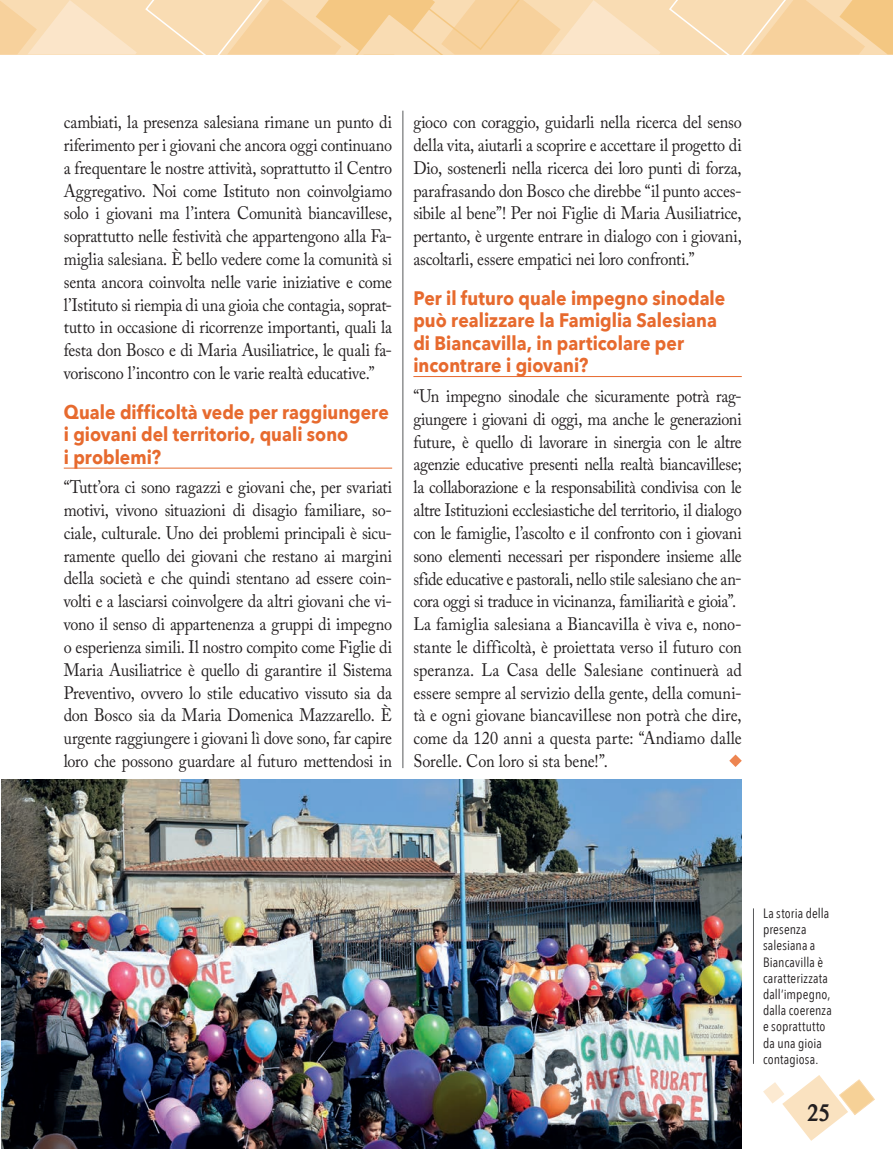
<style>
.page{position:relative;width:893px;height:1149px;background:#fff}
.page>*{position:absolute;margin:0;border:0;box-sizing:border-box;transform-origin:0 0}
.t1{font:700 22.5px "Bangla MN";color:#231f20;scale:.8 1}
.t2{font:700 19.5px/22.5px "Avenir Next";color:#e76a2e;scale:.9 1}
.t3{font:18px/22.8px "Adobe Caslon Pro";letter-spacing:-.01em;color:#231f20;text-align:justify;scale:.9 1}
.t4{font:13.5px/16.2px "Avenir Next Condensed";letter-spacing:.01em;color:#231f20}
</style>
<div class="page">
<svg style="left:0;top:0;width:893px;height:54px;background:#f8d8aa"></svg>
<hr style="left:403px;top:111px;width:1px;height:656px;background:#57585a">
<svg style="left:763px;top:1075px;width:112px;height:65px"></svg>
<hr style="left:64px;top:467px;width:328px;height:1px;background:#e76a2e">
<hr style="left:413px;top:376px;width:329px;height:1px;background:#e76a2e">
<svg style="left:729px;top:754px;width:13px;height:12px"></svg>
<img style="left:1px;top:779px;width:741px;height:369px">
<hr style="left:753px;top:908px;width:1px;height:155px;background:#57585a">
<p class="t3" style="left:64px;top:110px;width:366px">cambiati, la presenza salesiana rimane un punto di riferimento per i giovani che ancora oggi continuano a frequentare le nostre attività, soprattutto il Centro Aggregativo. Noi come Istituto non coinvolgiamo solo i giovani ma l’intera Comunità biancavillese, soprattutto nelle festività che appartengono alla Fa&shy;miglia salesiana. È bello vedere come la comunità si senta ancora coinvolta nelle varie iniziative e come l’Istituto si riempia di una gioia che contagia, soprat&shy;tutto in occasione di ricorrenze importanti, quali la festa don Bosco e di Maria Ausiliatrice, le quali fa&shy;voriscono l’incontro con le varie realtà educative.”</p>
<p class="t2" style="left:64px;top:400px;width:363px">Quale difficoltà vede per raggiungere i giovani del territorio, quali sono<br>i problemi?</p>
<p class="t3" style="left:64px;top:475px;width:366px">“Tutt’ora ci sono ragazzi e giovani che, per svariati motivi, vivono situazioni di disagio familiare, so&shy;ciale, culturale. Uno dei problemi principali è sicu&shy;ramente quello dei giovani che restano ai margini della società e che quindi stentano ad essere coin&shy;volti e a lasciarsi coinvolgere da altri giovani che vi&shy;vono il senso di appartenenza a gruppi di impegno o esperienza simili. Il nostro compito come Figlie di Maria Ausiliatrice è quello di garantire il Sistema Preventivo, ovvero lo stile educativo vissuto sia da don Bosco sia da Maria Domenica Mazzarello. È urgente raggiungere i giovani lì dove sono, far capire loro che possono guardare al futuro mettendosi in</p>
<p class="t3" style="left:413px;top:110px;width:366px">gioco con coraggio, guidarli nella ricerca del senso della vita, aiutarli a scoprire e accettare il progetto di Dio, sostenerli nella ricerca dei loro punti di forza, parafrasando don Bosco che direbbe “il punto acces&shy;sibile al bene”! Per noi Figlie di Maria Ausiliatrice, pertanto, è urgente entrare in dialogo con i giovani, ascoltarli, essere empatici nei loro confronti.”</p>
<p class="t2" style="left:413px;top:286px;width:348px">Per il futuro quale impegno sinodale può realizzare la Famiglia Salesiana di Biancavilla, in particolare per incontrare i giovani?</p>
<p class="t3" style="left:413px;top:384px;width:366px;text-align:left">“Un impegno sinodale che sicuramente potrà rag&shy;giungere i giovani di oggi, ma anche le generazioni future, è quello di lavorare in sinergia con le altre agenzie educative presenti nella realtà biancavillese; la collaborazione e la responsabilità condivisa con le altre Istituzioni ecclesiastiche del territorio, il dialogo con le famiglie, l’ascolto e il confronto con i giovani sono elementi necessari per rispondere insieme alle sfide educative e pastorali, nello stile salesiano che an&shy;cora oggi si traduce in vicinanza, familiarità e gioia”.<br>La famiglia salesiana a Biancavilla è viva e, nono&shy;stante le difficoltà, è proiettata verso il futuro con speranza. La Casa delle Salesiane continuerà ad essere sempre al servizio della gente, della comuni&shy;tà e ogni giovane biancavillese non potrà che dire, come da 120 anni a questa parte: “Andiamo dalle Sorelle. Con loro si sta bene!”.</p>
<p class="t4" style="left:763px;top:904px;width:70px">La storia della presenza salesiana a<br>Biancavilla è caratterizzata dall’impegno, dalla coerenza e soprattutto da una gioia contagiosa.</p>
<p class="t1" style="left:807px;top:1099px;width:30px">25</p>
</div>
